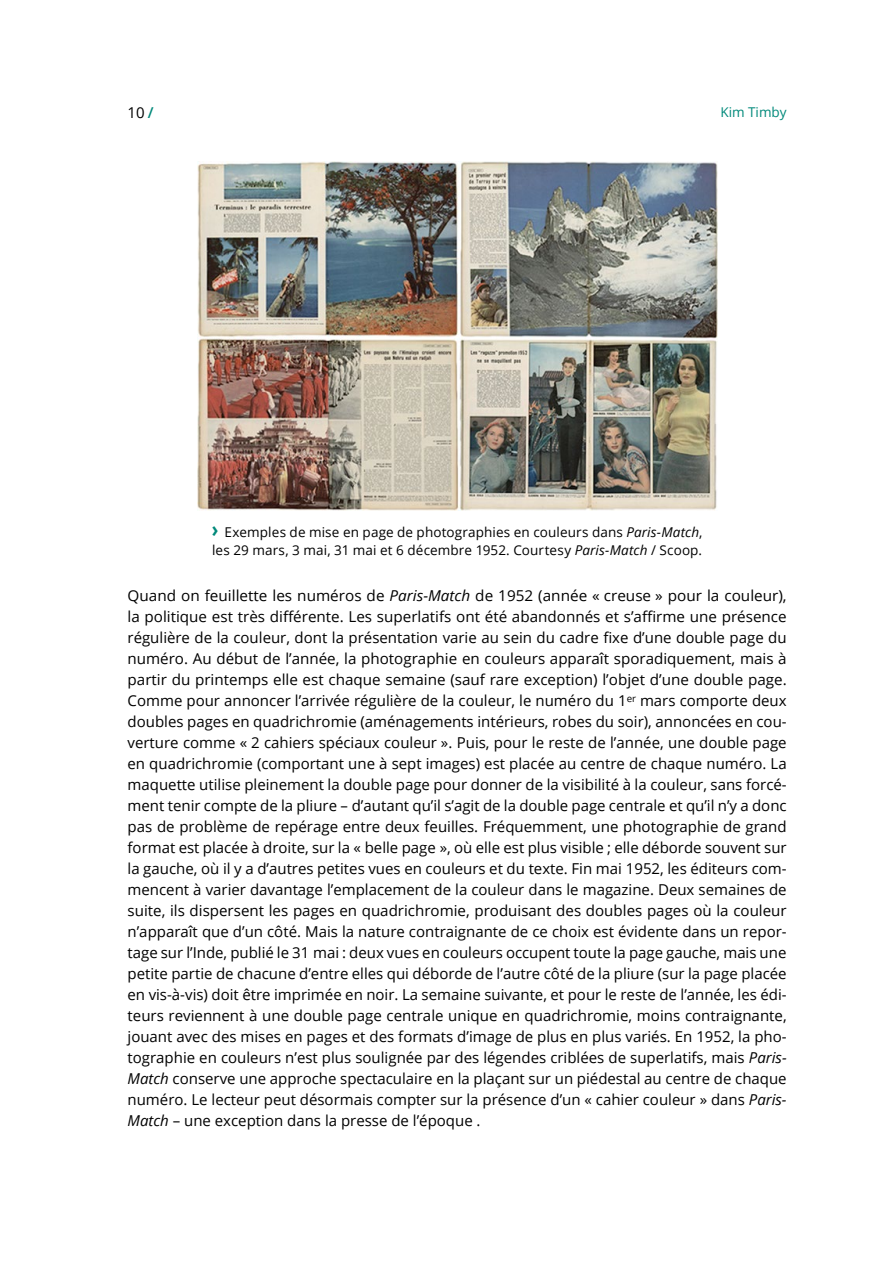
<style>
.page{position:relative;width:893px;height:1263px;background:#fff}
.page>*{position:absolute;margin:0;border:0;box-sizing:border-box;transform-origin:0 0}
.t1{font:15px/21px "Open Sans";color:#000;text-align:justify}
.t2{font:13.5px/18px "Open Sans";letter-spacing:.01em;color:#000}
.t3{font:13.5px "Open Sans";color:#00897a}
.s1{font-weight:600;color:#00897a}
.s2{font-weight:700;font-size:21.6px;color:#00897a}
.s3{font-style:italic}
</style>
<div class="page">
<img style="left:197px;top:162px;width:520px;height:348px">
<p class="t1" style="left:128px;top:101px;width:28px">10<span class="s1">/</span></p>
<p class="t3" style="left:720px;top:102px;width:68px">Kim Timby</p>
<p class="t2" style="left:212px;top:522px;width:492px"><span class="s2">›</span> Exemples de mise en page de photographies en couleurs dans <span class="s3">Paris-Match</span>, les 29 mars, 3 mai, 31 mai et 6 décembre 1952. Courtesy <span class="s3">Paris-Match</span> / Scoop.</p>
<p class="t1" style="left:128px;top:585px;width:661px">Quand on feuillette les numéros de <span class="s3">Paris-Match</span> de 1952 (année « creuse » pour la couleur), la politique est très différente. Les superlatifs ont été abandonnés et s’affirme une présence régulière de la couleur, dont la présentation varie au sein du cadre fixe d’une double page du numéro. Au début de l’année, la photographie en couleurs apparaît sporadiquement, mais à partir du printemps elle est chaque semaine (sauf rare exception) l’objet d’une double page.<br>Comme pour annoncer l’arrivée régulière de la couleur, le numéro du 1<sup>er</sup> mars comporte deux doubles pages en quadrichromie (aménagements intérieurs, robes du soir), annoncées en cou&shy;verture comme « 2 cahiers spéciaux couleur ». Puis, pour le reste de l’année, une double page en quadrichromie (comportant une à sept images) est placée au centre de chaque numéro. La maquette utilise pleinement la double page pour donner de la visibilité à la couleur, sans forcé&shy;ment tenir compte de la pliure – d’autant qu’il s’agit de la double page centrale et qu’il n’y a donc pas de problème de repérage entre deux feuilles. Fréquemment, une photographie de grand format est placée à droite, sur la « belle page », où elle est plus visible ; elle déborde souvent sur la gauche, où il y a d’autres petites vues en couleurs et du texte. Fin mai 1952, les éditeurs com&shy;mencent à varier davantage l’emplacement de la couleur dans le magazine. Deux semaines de suite, ils dispersent les pages en quadrichromie, produisant des doubles pages où la couleur n’apparaît que d’un côté. Mais la nature contraignante de ce choix est évidente dans un repor&shy;tage sur l’Inde, publié le 31 mai : deux vues en couleurs occupent toute la page gauche, mais une petite partie de chacune d’entre elles qui déborde de l’autre côté de la pliure (sur la page placée en vis-à-vis) doit être imprimée en noir. La semaine suivante, et pour le reste de l’année, les édi&shy;teurs reviennent à une double page centrale unique en quadrichromie, moins contraignante, jouant avec des mises en pages et des formats d’image de plus en plus variés. En 1952, la pho&shy;tographie en couleurs n’est plus soulignée par des légendes criblées de superlatifs, mais <span class="s3">Paris-Match</span> conserve une approche spectaculaire en la plaçant sur un piédestal au centre de chaque numéro. Le lecteur peut désormais compter sur la présence d’un « cahier couleur » dans <span class="s3">Paris-Match</span> – une exception dans la presse de l’époque .</p>
</div>
